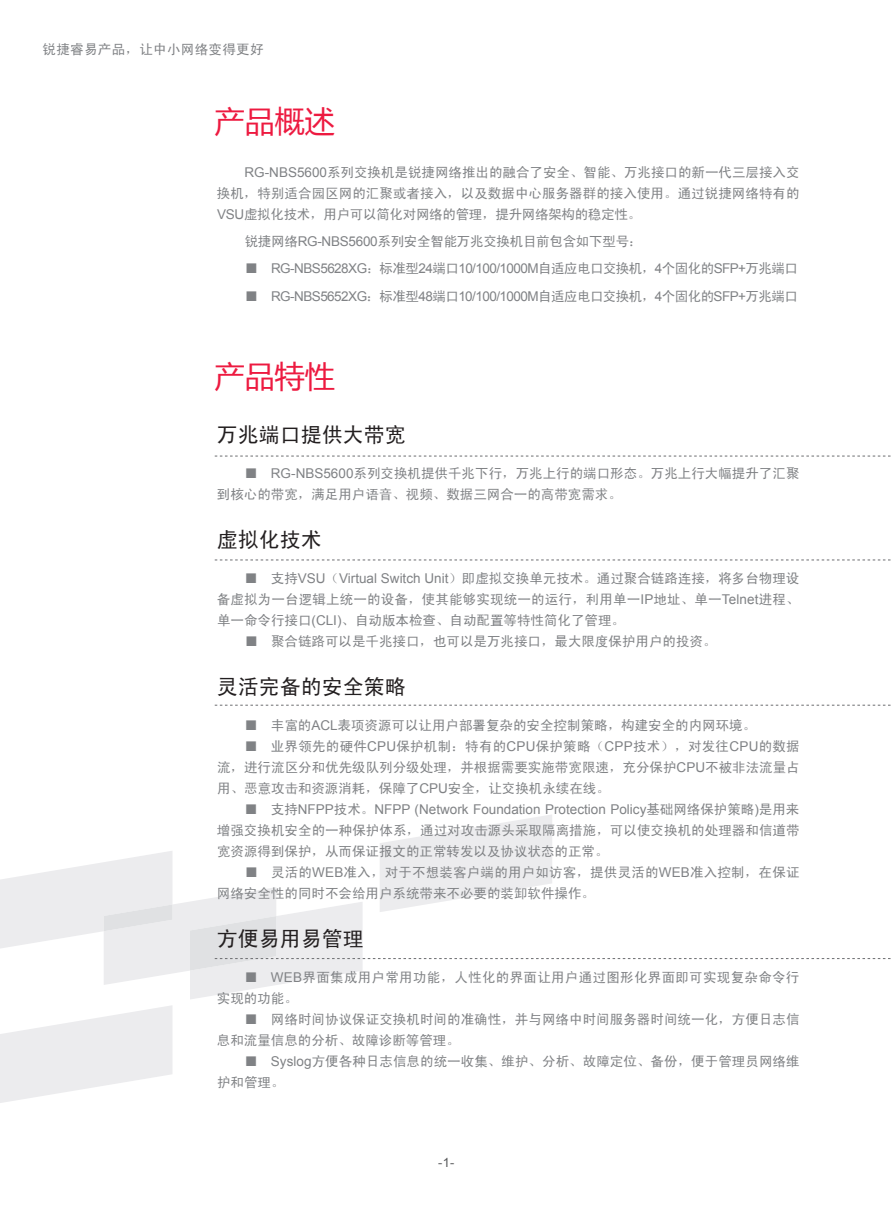
<style>
.page{position:relative;width:893px;height:1212px;background:#fff}
.page>*{position:absolute;margin:0;border:0;box-sizing:border-box;transform-origin:0 0}
.t1{font:30px "Microsoft Ya Hei";color:#ed1a40}
.t2{font:21px "Sim Hei";color:#231f20}
.t3{font:13.5px/21px "Sim Hei";color:#808285}
.t4{font:13.5px "Arial";letter-spacing:-.04em;color:#808285}
.t5{font:13.5px/21px "Sim Hei";letter-spacing:.025em;color:#808285}
.t6{font:13.5px "Arial";color:#808285}
.t7{font:13.5px "Sim Hei";letter-spacing:-.02em;color:#808285}
.t8{font:12.75px "Arial";color:#57585a}
.s1{font-family:"Arial"}
.s2{font-family:"Sim Hei"}
</style>
<div class="page">
<svg style="left:0;top:1005px;width:172px;height:98px"></svg>
<svg style="left:215px;top:456px;width:676px;height:1px"></svg>
<svg style="left:215px;top:560px;width:676px;height:1px"></svg>
<svg style="left:215px;top:705px;width:676px;height:1px"></svg>
<svg style="left:0;top:815px;width:891px;height:184px"></svg>
<p class="t5" style="left:43px;top:39px;width:223px">锐捷睿易产品，让中小网络变得更好</p>
<h1 class="t1" style="left:215px;top:101px;width:121px">产品概述</h1>
<p class="t3" style="left:217px;top:161px;width:584px;text-align:justify;text-indent:28px"><span class="s1">RG-NBS5600</span>系列交换机是锐捷网络推出的融合了安全、智能、万兆接口的新一代三层接入交换机，特别适合园区网的汇聚或者接入，以及数据中心服务器群的接入使用。通过锐捷网络特有的<span class="s1">VSU</span>虚拟化技术，用户可以简化对网络的管理，提升网络架构的稳定性。</p>
<p class="t7" style="left:245px;top:234px;width:399px">锐捷网络<span class="s1">RG-NBS5600</span>系列安全智能万兆交换机目前包含如下型号：</p>
<p class="t4" style="left:245px;top:260px;width:555px"><span class="s2">■</span> RG-NBS5628XG<span class="s2">：标准型</span>24<span class="s2">端口</span>10/100/1000M<span class="s2">自适应电口交换机，</span>4<span class="s2">个固化的</span>SFP+<span class="s2">万兆端口</span></p>
<p class="t4" style="left:245px;top:287px;width:555px"><span class="s2">■</span> RG-NBS5652XG<span class="s2">：标准型</span>48<span class="s2">端口</span>10/100/1000M<span class="s2">自适应电口交换机，</span>4<span class="s2">个固化的</span>SFP+<span class="s2">万兆端口</span></p>
<h1 class="t1" style="left:215px;top:356px;width:121px">产品特性</h1>
<h2 class="t2" style="left:217px;top:424px;width:190px">万兆端口提供大带宽</h2>
<p class="t3" style="left:217px;top:462px;width:584px;text-indent:28px">■ <span class="s1">RG-NBS5600</span>系列交换机提供千兆下行，万兆上行的端口形态。万兆上行大幅提升了汇聚到核心的带宽，满足用户语音、视频、数据三网合一的高带宽需求。</p>
<h2 class="t2" style="left:217px;top:529px;width:106px">虚拟化技术</h2>
<p class="t3" style="left:217px;top:567px;width:584px;text-align:justify;text-indent:28px">■ 支持<span class="s1">VSU</span>（<span class="s1">Virtual Switch Unit</span>）即虚拟交换单元技术。通过聚合链路连接，将多台物理设备虚拟为一台逻辑上统一的设备，使其能够实现统一的运行，利用单一<span class="s1">IP</span>地址、单一<span class="s1">Telnet</span>进程、单一命令行接口<span class="s1">(CLI)</span>、自动版本检查、自动配置等特性简化了管理。</p>
<p class="t3" style="left:245px;top:630px;width:473px">■ 聚合链路可以是千兆接口，也可以是万兆接口，最大限度保护用户的投资。</p>
<h2 class="t2" style="left:217px;top:676px;width:190px">灵活完备的安全策略</h2>
<p class="t3" style="left:244px;top:714px;width:513px">■ 丰富的<span class="s1">ACL</span>表项资源可以让用户部署复杂的安全控制策略，构建安全的内网环境。</p>
<p class="t3" style="left:217px;top:735px;width:584px;text-align:justify;text-indent:27px">■ 业界领先的硬件<span class="s1">CPU</span>保护机制：特有的<span class="s1">CPU</span>保护策略（<span class="s1">CPP</span>技术），对发往<span class="s1">CPU</span>的数据流，进行流区分和优先级队列分级处理，并根据需要实施带宽限速，充分保护<span class="s1">CPU</span>不被非法流量占用、恶意攻击和资源消耗，保障了<span class="s1">CPU</span>安全，让交换机永续在线。</p>
<p class="t6" style="left:244px;top:800px;width:556px"><span class="s2">■ 支持</span>NFPP<span class="s2">技术。</span>NFPP (Network Foundation Protection Policy<span class="s2">基础网络保护策略</span>)<span class="s2">是用来</span></p>
<p class="t3" style="left:217px;top:819px;width:584px">增强交换机安全的一种保护体系，通过对攻击源头采取隔离措施，可以使交换机的处理器和信道带宽资源得到保护，从而保证报文的正常转发以及协议状态的正常。</p>
<p class="t3" style="left:217px;top:861px;width:584px;text-indent:28px">■ 灵活的<span class="s1">WEB</span>准入，对于不想装客户端的用户如访客，提供灵活的<span class="s1">WEB</span>准入控制，在保证网络安全性的同时不会给用户系统带来不必要的装卸软件操作。</p>
<h2 class="t2" style="left:217px;top:928px;width:148px">方便易用易管理</h2>
<p class="t5" style="left:217px;top:966px;width:584px;text-indent:28px">■ <span class="s1">WEB</span>界面集成用户常用功能，人性化的界面让用户通过图形化界面即可实现复杂命令行实现的功能。</p>
<p class="t3" style="left:217px;top:1008px;width:584px;text-indent:28px">■ 网络时间协议保证交换机时间的准确性，并与网络中时间服务器时间统一化，方便日志信息和流量信息的分析、故障诊断等管理。</p>
<p class="t3" style="left:217px;top:1050px;width:584px;text-indent:27px">■ <span class="s1">Syslog</span>方便各种日志信息的统一收集、维护、分析、故障定位、备份，便于管理员网络维护和管理。</p>
<p class="t8" style="left:438px;top:1154px;width:18px">-1-</p>
</div>
